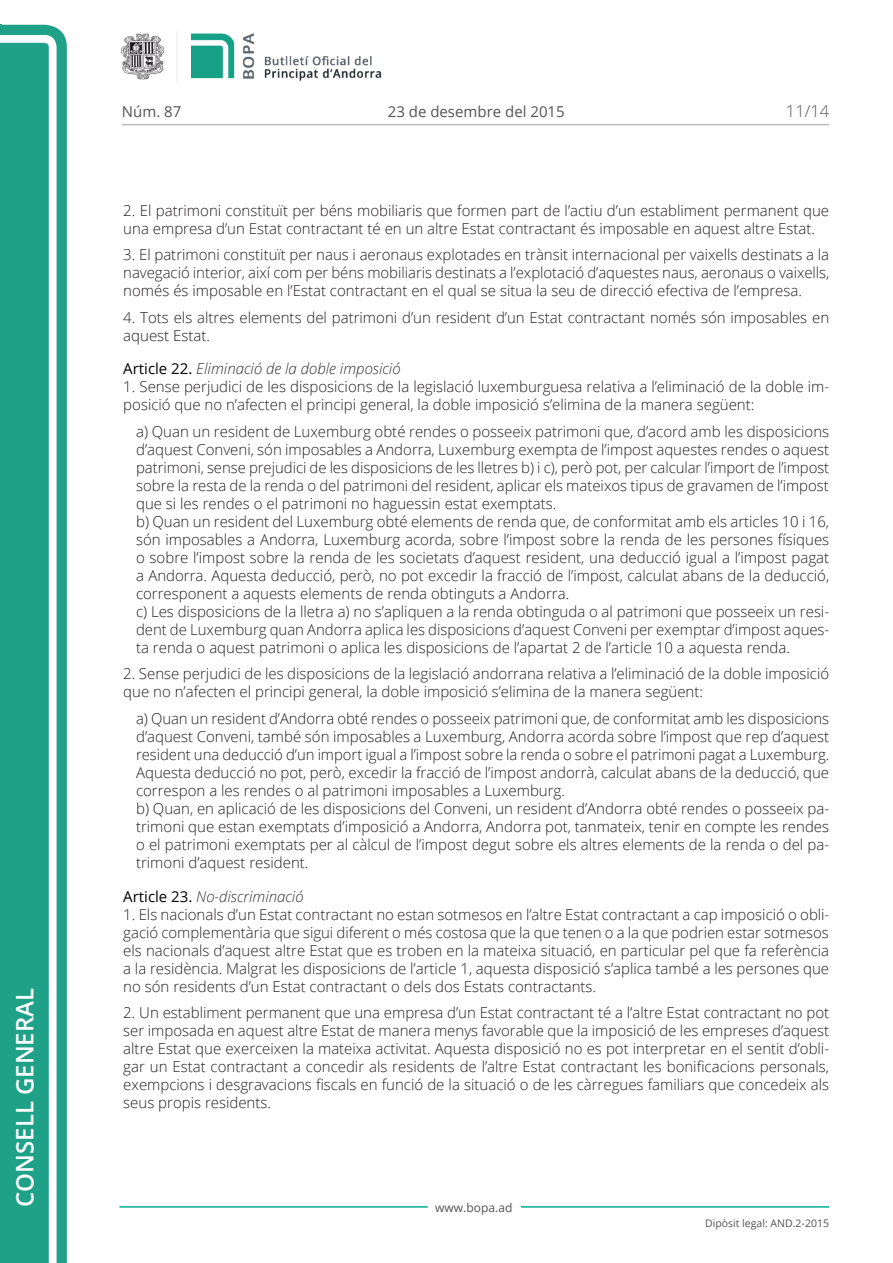
<style>
.page{position:relative;width:893px;height:1263px;background:#fff}
.page>*{position:absolute;margin:0;border:0;box-sizing:border-box;transform-origin:0 0}
.t1{font:600 24px "Open Sans";color:#fff}
.t2{font:300 16.5px "Open Sans";color:#545454}
.Body_text{font:300 15px/18px "Open Sans";color:#231f20}
.Body_text_NOS{font:300 15px/18px "Open Sans";color:#231f20;text-align:justify}
.Body_text_i{font:300 15px/18px "Open Sans";color:#231f20;text-align:justify}
.Titol_7{font:italic 300 15px "Open Sans";color:#303030}
.t3{font:15px "Open Sans";color:#545454}
.t4{font:12px "Open Sans";color:#545454}
.t5{font:10.5px "Open Sans";color:#545454}
.s1{font-weight:400;font-style:normal;color:#000}
</style>
<div class="page">
<svg style="left:0;top:25px;width:67px;height:1238px;fill:#1ea187"></svg>
<div style="left:0;top:43px;width:49px;height:1220px;background:#1ea187"></div>
<img style="left:122px;top:32px;width:260px;height:49px">
<hr style="left:119px;top:1206px;width:309px;height:2px;background:#00ae91">
<hr style="left:521px;top:1206px;width:308px;height:2px;background:#00ae91">
<hr style="left:122px;top:124px;width:707px;height:1px;background:#bcbdc0">
<h1 class="t1" style="left:8px;top:1207px;width:220px;rotate:-90deg">Consell General</h1>
<p class="t3" style="left:122px;top:102px;width:61px">Núm. 87</p>
<p class="t3" style="left:388px;top:102px;width:178px">23 de desembre del 2015</p>
<p class="t2" style="left:786px;top:100px;width:45px">11/14</p>
<p class="Body_text" style="left:123px;top:201px;width:707px">2. El patrimoni constituït per béns mobiliaris que formen part de l’actiu d’un establiment permanent que una empresa d’un Estat contractant té en un altre Estat contractant és imposable en aquest altre Estat.</p>
<p class="Body_text" style="left:123px;top:245px;width:708px;text-align:justify">3. El patrimoni constituït per naus i aeronaus explotades en trànsit internacional per vaixells destinats a la navegació interior, així com per béns mobiliaris destinats a l’explotació d’aquestes naus, aeronaus o vaixells, només és imposable en l’Estat contractant en el qual se situa la seu de direcció efectiva de l’empresa.</p>
<p class="Body_text" style="left:123px;top:308px;width:707px">4. Tots els altres elements del patrimoni d’un resident d’un Estat contractant només són imposables en aquest Estat.</p>
<p class="Titol_7" style="left:123px;top:359px;width:279px"><span class="s1">Article 22.</span> Eliminació de la doble imposició</p>
<p class="Body_text" style="left:123px;top:377px;width:707px">1. Sense perjudici de les disposicions de la legislació luxemburguesa relativa a l’eliminació de la doble im&shy;posició que no n’afecten el principi general, la doble imposició s’elimina de la manera següent:</p>
<p class="Body_text_NOS" style="left:136px;top:422px;width:695px">a) Quan un resident de Luxemburg obté rendes o posseeix patrimoni que, d’acord amb les disposicions d’aquest Conveni, són imposables a Andorra, Luxemburg exempta de l’impost aquestes rendes o aquest patrimoni, sense prejudici de les disposicions de les lletres b) i c), però pot, per calcular l’import de l’impost sobre la resta de la renda o del patrimoni del resident, aplicar els mateixos tipus de gravamen de l’impost que si les rendes o el patrimoni no haguessin estat exemptats.</p>
<p class="Body_text_NOS" style="left:136px;top:512px;width:695px">b) Quan un resident del Luxemburg obté elements de renda que, de conformitat amb els articles 10 i 16, són imposables a Andorra, Luxemburg acorda, sobre l’impost sobre la renda de les persones físiques o sobre l’impost sobre la renda de les societats d’aquest resident, una deducció igual a l’impost pagat a Andorra. Aquesta deducció, però, no pot excedir la fracció de l’impost, calculat abans de la deducció, corresponent a aquests elements de renda obtinguts a Andorra.</p>
<p class="Body_text_i" style="left:136px;top:602px;width:695px">c) Les disposicions de la lletra a) no s’apliquen a la renda obtinguda o al patrimoni que posseeix un resi&shy;dent de Luxemburg quan Andorra aplica les disposicions d’aquest Conveni per exemptar d’impost aques&shy;ta renda o aquest patrimoni o aplica les disposicions de l’apartat 2 de l’article 10 a aquesta renda.</p>
<p class="Body_text" style="left:123px;top:665px;width:707px">2. Sense perjudici de les disposicions de la legislació andorrana relativa a l’eliminació de la doble imposició que no n’afecten el principi general, la doble imposició s’elimina de la manera següent:</p>
<p class="Body_text_NOS" style="left:136px;top:709px;width:695px">a) Quan un resident d’Andorra obté rendes o posseeix patrimoni que, de conformitat amb les disposicions d’aquest Conveni, també són imposables a Luxemburg, Andorra acorda sobre l’impost que rep d’aquest resident una deducció d’un import igual a l’impost sobre la renda o sobre el patrimoni pagat a Luxemburg.</p>
<p class="Body_text_NOS" style="left:136px;top:763px;width:695px">Aquesta deducció no pot, però, excedir la fracció de l’impost andorrà, calculat abans de la deducció, que correspon a les rendes o al patrimoni imposables a Luxemburg.</p>
<p class="Body_text_i" style="left:136px;top:799px;width:695px">b) Quan, en aplicació de les disposicions del Conveni, un resident d’Andorra obté rendes o posseeix pa&shy;trimoni que estan exemptats d’imposició a Andorra, Andorra pot, tanmateix, tenir en compte les rendes o el patrimoni exemptats per al càlcul de l’impost degut sobre els altres elements de la renda o del pa&shy;trimoni d’aquest resident.</p>
<p class="Titol_7" style="left:123px;top:886px;width:182px"><span class="s1">Article 23.</span> No-discriminació</p>
<p class="Body_text" style="left:123px;top:905px;width:707px;text-align:justify">1. Els nacionals d’un Estat contractant no estan sotmesos en l’altre Estat contractant a cap imposició o obli&shy;gació complementària que sigui diferent o més costosa que la que tenen o a la que podrien estar sotmesos els nacionals d’aquest altre Estat que es troben en la mateixa situació, en particular pel que fa referència a la residència. Malgrat les disposicions de l’article 1, aquesta disposició s’aplica també a les persones que no són residents d’un Estat contractant o dels dos Estats contractants.</p>
<p class="Body_text" style="left:123px;top:1003px;width:707px;text-align:justify">2. Un establiment permanent que una empresa d’un Estat contractant té a l’altre Estat contractant no pot ser imposada en aquest altre Estat de manera menys favorable que la imposició de les empreses d’aquest altre Estat que exerceixen la mateixa activitat. Aquesta disposició no es pot interpretar en el sentit d’obli&shy;gar un Estat contractant a concedir als residents de l’altre Estat contractant les bonificacions personals, exempcions i desgravacions fiscals en funció de la situació o de les càrregues familiars que concedeix als seus propis residents.</p>
<p class="t4" style="left:435px;top:1199px;width:79px">www.bopa.ad</p>
<p class="t5" style="left:705px;top:1216px;width:125px">Dipòsit legal: AND.2-2015</p>
</div>
